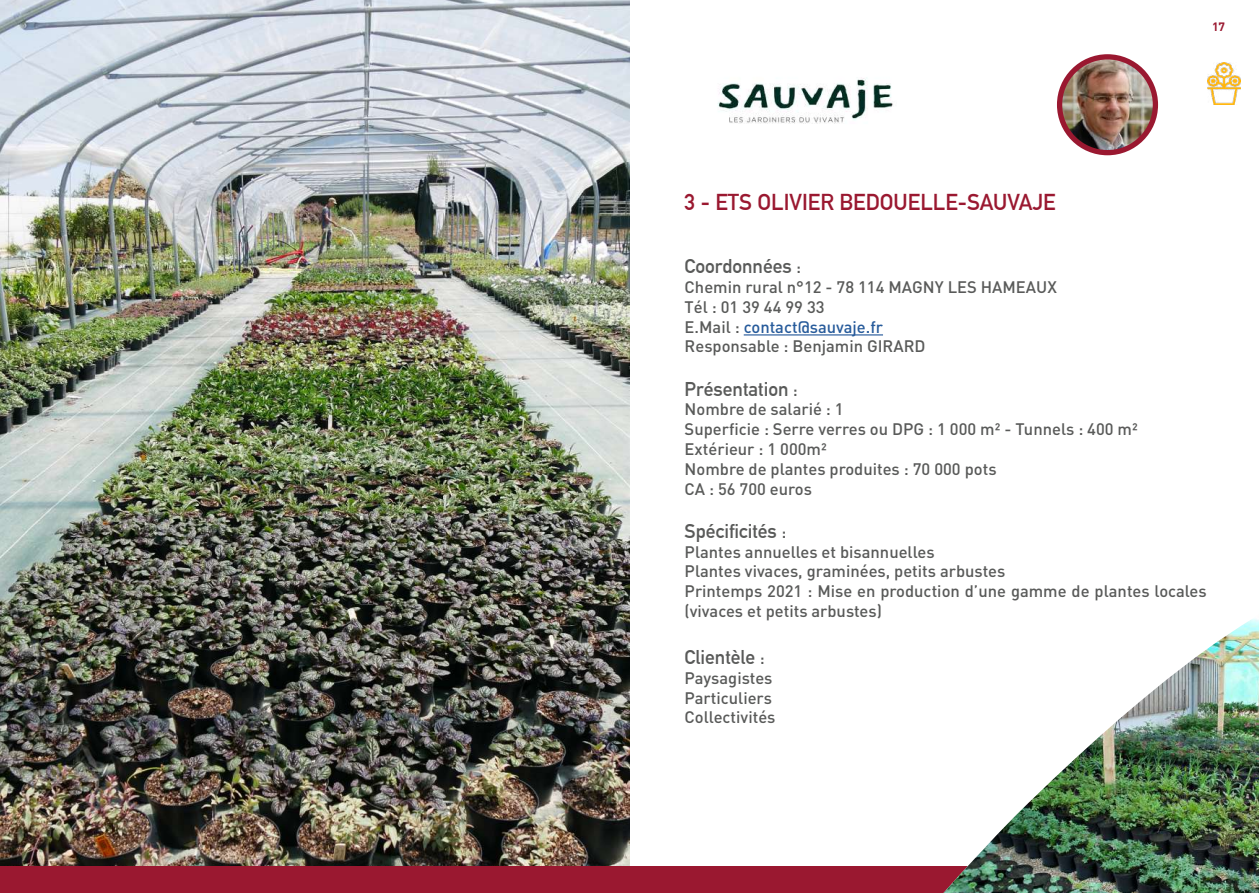
<style>
.page{position:relative;width:1259px;height:893px;background:#fff}
.page>*{position:absolute;margin:0;border:0;box-sizing:border-box;transform-origin:0 0}
.t1{font:700 22.5px "DIN Alternate";color:#9a1830}
.t2{font:700 19.5px "DIN Alternate";color:#595a59}
.t3{font:500 16.5px/19.8px "DIN";color:#595a59}
.t4{font:700 12px "DIN";color:#9a1830}
.s1{color:#275b9b}
</style>
<div class="page">
<img style="left:0;top:0;width:629px;height:866px">
<hr style="left:744px;top:334px;width:139px;height:1px;background:#275b9b">
<img style="left:1059px;top:57px;width:96px;height:96px;border-radius:48px">
<div style="left:1057px;top:54px;width:101px;height:101px;border:5px solid #9a1830;border-radius:50%"></div>
<img style="left:1208px;top:63px;width:32px;height:42px">
<div style="left:0;top:866px;width:1259px;height:27px;background:#9a1830"></div>
<img style="left:717px;top:77px;width:176px;height:47px">
<img style="left:943px;top:618px;width:316px;height:275px">
<h1 class="t1" style="left:684px;top:185px;width:373px">3 - ETS OLIVIER BEDOUELLE-SAUVAJE</h1>
<p class="t4" style="left:1212px;top:19px;width:15px">17</p>
<p class="t2" style="left:684px;top:252px;width:118px">Coordonnées :</p>
<p class="t3" style="left:684px;top:277px;width:374px">Chemin rural n°12 - 78 114 MAGNY LES HAMEAUX<br>Tél : 01 39 44 99 33<br>E.Mail : <span class="s1">contact@sauvaje.fr<br></span>Responsable : Benjamin GIRARD</p>
<p class="t2" style="left:684px;top:374px;width:115px">Présentation :</p>
<p class="t3" style="left:684px;top:399px;width:455px">Nombre de salarié : 1<br>Superficie : Serre verres ou DPG : 1 000 m² - Tunnels : 400 m²<br>Extérieur : 1 000m²<br>Nombre de plantes produites : 70 000 pots<br>CA : 56 700 euros</p>
<p class="t2" style="left:684px;top:516px;width:103px">Spécificités :</p>
<p class="t3" style="left:684px;top:541px;width:523px">Plantes annuelles et bisannuelles<br>Plantes vivaces, graminées, petits arbustes<br>Printemps 2021 : Mise en production d’une gamme de plantes locales (vivaces et petits arbustes)</p>
<p class="t2" style="left:684px;top:642px;width:82px">Clientèle :</p>
<p class="t3" style="left:684px;top:667px;width:92px">Paysagistes<br>Particuliers<br>Collectivités</p>
</div>
